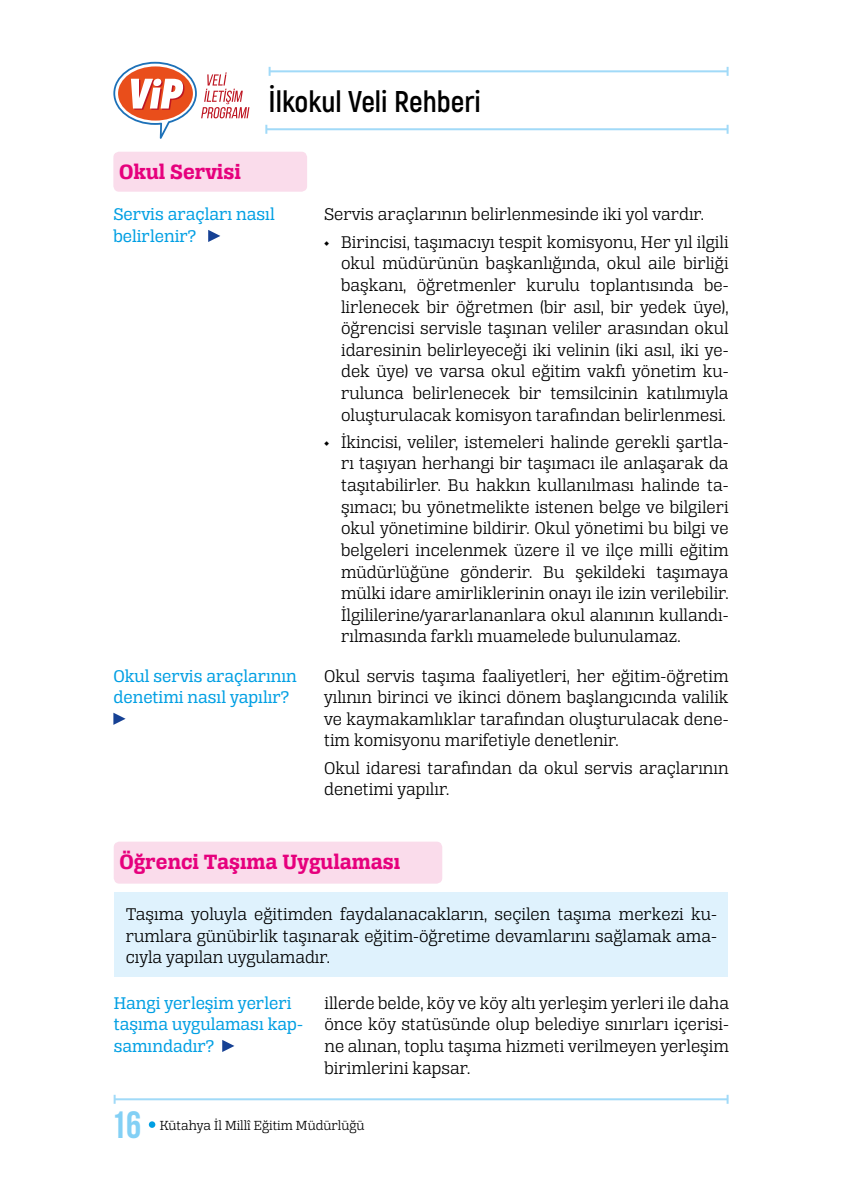
<style>
.page{position:relative;width:842px;height:1191px;background:#fff}
.page>*{position:absolute;margin:0;border:0;box-sizing:border-box;transform-origin:0 0}
.t1{font:700 38px "Bebas Neue";color:#83d0f5}
.t2{font:700 30px "Akrobat";color:#000}
.t3{font:22px "Alianza Slab 700";color:#e6007d}
.t4{font:18px/21.6px "Alianza Slab 300";color:#000;text-align:justify}
.t5{font:18px/21.6px "Alianza Slab 400";color:#009fe3}
.t6{font:14px "Alianza Slab 300";color:#000}
</style>
<div class="page">
<hr style="left:115px;top:1098px;width:613px;height:2px;background:#a1daf8">
<svg style="left:727px;top:1094px;width:2px;height:9px"></svg>
<svg style="left:114px;top:1094px;width:2px;height:9px"></svg>
<hr style="left:266px;top:128px;width:462px;height:2px;background:#a1daf8">
<svg style="left:727px;top:125px;width:2px;height:9px"></svg>
<svg style="left:265px;top:125px;width:2px;height:9px"></svg>
<hr style="left:270px;top:70px;width:458px;height:2px;background:#a1daf8">
<svg style="left:727px;top:67px;width:2px;height:9px"></svg>
<svg style="left:269px;top:67px;width:2px;height:9px"></svg>
<svg style="left:149px;top:1121px;width:6px;height:6px"></svg>
<svg style="left:113px;top:62px;width:136px;height:77px"></svg>
<svg style="left:113px;top:712px;width:13px;height:13px"></svg>
<svg style="left:222px;top:1040px;width:12px;height:12px"></svg>
<svg style="left:208px;top:230px;width:12px;height:12px"></svg>
<div style="left:113px;top:152px;width:194px;height:40px;background:#fadceb;border-radius:6px"></div>
<div style="left:114px;top:841px;width:328px;height:42px;background:#fadceb;border-radius:6px"></div>
<div style="left:114px;top:893px;width:614px;height:84px;background:#dff2fd"></div>
<p class="t3" style="left:119px;top:159px;width:123px">Okul Servisi</p>
<h2 class="t2" style="left:269px;top:83px;width:214px">İlkokul Veli Rehberi</h2>
<p class="t5" style="left:113px;top:204px;width:163px">Servis araçları nasıl belirlenir?</p>
<p class="t5" style="left:113px;top:665px;width:185px">Okul servis araçlarının denetimi nasıl yapılır?</p>
<p class="t4" style="left:324px;top:204px;width:381px">Servis araçlarının belirlenmesinde iki yol vardır.</p>
<p class="t4" style="left:341px;top:231px;width:389px;text-indent:-17px">• Birincisi, taşımacıyı tespit komisyonu, Her yıl ilgili okul müdürünün başkanlığında, okul aile birliği başkanı, öğretmenler kurulu toplantısında be&shy;lirlenecek bir öğretmen (bir asıl, bir yedek üye), öğrencisi servisle taşınan veliler arasından okul idaresinin belirleyeceği iki velinin (iki asıl, iki ye&shy;dek üye) ve varsa okul eğitim vakfı yönetim ku&shy;rulunca belirlenecek bir temsilcinin katılımıyla oluşturulacak komisyon tarafından belirlenmesi.</p>
<p class="t4" style="left:341px;top:431px;width:389px;text-indent:-17px">• İkincisi, veliler, istemeleri halinde gerekli şartla&shy;rı taşıyan herhangi bir taşımacı ile anlaşarak da taşıtabilirler. Bu hakkın kullanılması halinde ta&shy;şımacı; bu yönetmelikte istenen belge ve bilgileri okul yönetimine bildirir. Okul yönetimi bu bilgi ve belgeleri incelenmek üzere il ve ilçe milli eğitim müdürlüğüne gönderir. Bu şekildeki taşımaya mülki idare amirliklerinin onayı ile izin verilebilir.<br>İlgililerine/yararlananlara okul alanının kullandı&shy;rılmasında farklı muamelede bulunulamaz.</p>
<p class="t4" style="left:324px;top:665px;width:406px">Okul servis taşıma faaliyetleri, her eğitim-öğretim yılının birinci ve ikinci dönem başlangıcında valilik ve kaymakamlıklar tarafından oluşturulacak dene&shy;tim komisyonu marifetiyle denetlenir.</p>
<p class="t4" style="left:324px;top:757px;width:406px">Okul idaresi tarafından da okul servis araçlarının denetimi yapılır.</p>
<p class="t3" style="left:119px;top:849px;width:282px">Öğrenci Taşıma Uygulaması</p>
<p class="t4" style="left:126px;top:903px;width:593px">Taşıma yoluyla eğitimden faydalanacakların, seçilen taşıma merkezi ku&shy;rumlara günübirlik taşınarak eğitim-öğretime devamlarını sağlamak ama&shy;cıyla yapılan uygulamadır.</p>
<p class="t5" style="left:114px;top:992px;width:191px">Hangi yerleşim yerleri taşıma uygulaması kap&shy;samındadır?</p>
<p class="t4" style="left:324px;top:992px;width:406px">illerde belde, köy ve köy altı yerleşim yerleri ile daha önce köy statüsünde olup belediye sınırları içerisi&shy;ne alınan, toplu taşıma hizmeti verilmeyen yerleşim birimlerini kapsar.</p>
<h1 class="t1" style="left:111px;top:1104px;width:32px">16</h1>
<p class="t6" style="left:160px;top:1117px;width:206px">Kütahya İl Millî Eğitim Müdürlüğü</p>
</div>
